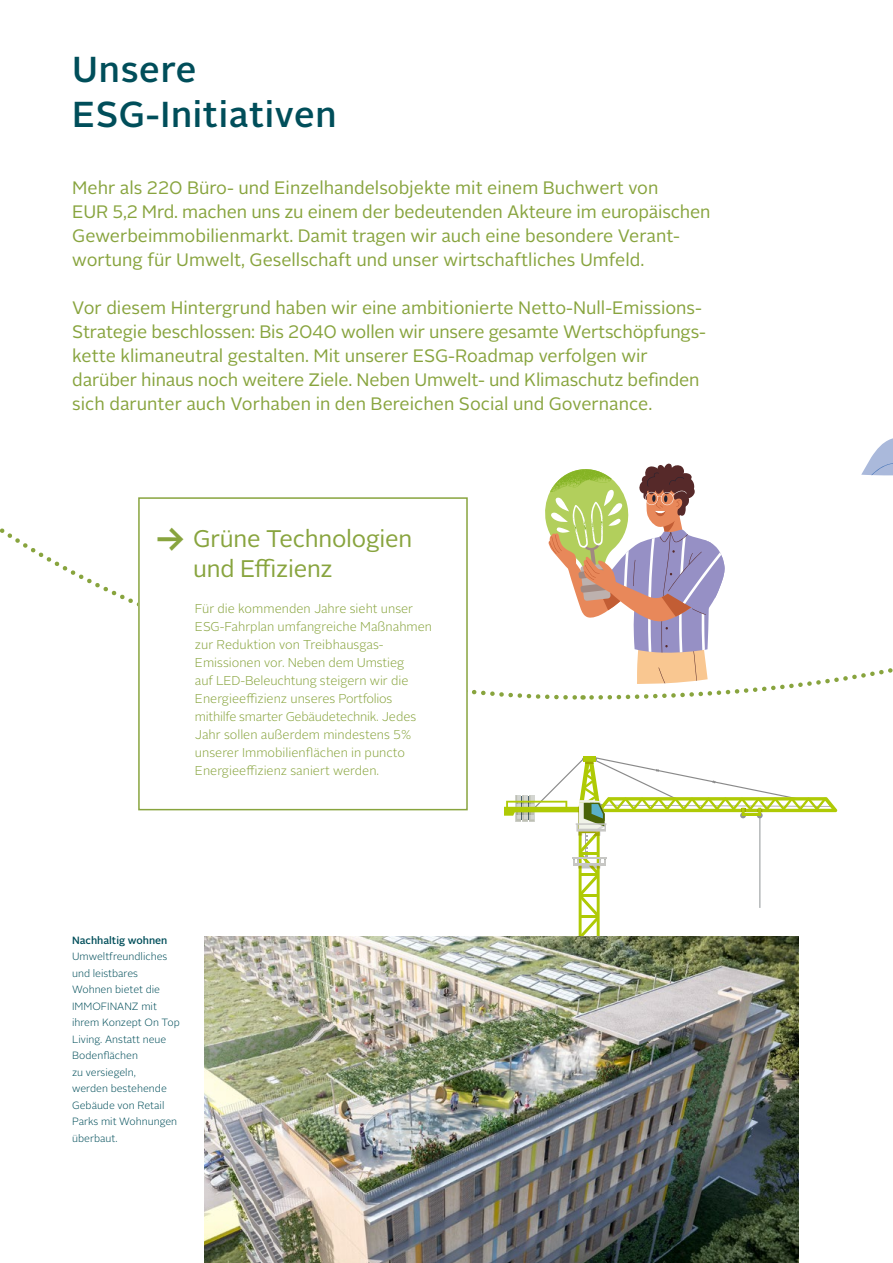
<style>
.page{position:relative;width:893px;height:1263px;background:#fff}
.page>*{position:absolute;margin:0;border:0;box-sizing:border-box;transform-origin:0 0}
.t1{font:500 39.75px "Alright Sans";color:#88a43e;scale:.9 1}
.t2{font:500 36px/45px "Alright Sans";letter-spacing:.02em;color:#004e5a}
.t3{font:24px/30px "Alright Sans";letter-spacing:-.01em;color:#88a43e}
.t4{font:18px/24px "Alright Sans";color:#88a43e}
.t5{font:300 12.75px/18px "Alright Sans";color:#88a43e}
.t6{font:300 10.5px/16.5px "Alright Sans";color:#004e5a}
.t7{font:500 10.5px "Alright Sans";color:#004e5a}
</style>
<div class="page">
<svg style="left:0;top:528px;width:583px;height:172px"></svg>
<svg style="left:589px;top:668px;width:304px;height:32px"></svg>
<div style="left:584px;top:756px;width:12px;height:6px;background:#afca05"></div>
<svg style="left:504px;top:757px;width:333px;height:179px"></svg>
<img style="left:204px;top:936px;width:595px;height:327px">
<svg style="left:544px;top:463px;width:181px;height:222px"></svg>
<div style="left:139px;top:498px;width:328px;height:312px;background:#fff"></div>
<div style="left:138px;top:497px;width:330px;height:313px;border:2px solid #88a43e"></div>
<svg style="left:861px;top:438px;width:32px;height:38px"></svg>
<hr style="left:760px;top:817px;width:1px;height:91px;background:#8f9496">
<h2 class="t2" style="left:72px;top:47px;width:266px">Unsere<br>ESG-Initiativen</h2>
<p class="t4" style="left:72px;top:176px;width:640px">Mehr als 220 Büro- und Einzelhandelsobjekte mit einem Buchwert von<br>EUR 5,2 Mrd. machen uns zu einem der bedeutenden Akteure im europäischen Gewerbeimmobilienmarkt. Damit tragen wir auch eine besondere Verant&shy;wortung für Umwelt, Gesellschaft und unser wirtschaftliches Umfeld.</p>
<p class="t4" style="left:72px;top:296px;width:633px">Vor diesem Hintergrund haben wir eine ambitionierte Netto-Null-Emissions-Strategie beschlossen: Bis 2040 wollen wir unsere gesamte Wertschöpfungs&shy;kette klimaneutral gestalten. Mit unserer ESG-Roadmap verfolgen wir darüber hinaus noch weitere Ziele. Neben Umwelt- und Klimaschutz befinden sich darunter auch Vorhaben in den Bereichen Social und Governance.</p>
<h1 class="t1" style="left:154px;top:510px;width:37px">→</h1>
<h3 class="t3" style="left:193px;top:524px;width:221px">Grüne Technologien und Effizienz</h3>
<p class="t5" style="left:195px;top:600px;width:239px">Für die kommenden Jahre sieht unser ESG-Fahrplan umfangreiche Maßnahmen zur Reduktion von Treibhausgas-Emissionen vor. Neben dem Umstieg<br>auf LED-Beleuchtung steigern wir die Energieeffizienz unseres Portfolios mithilfe smarter Gebäudetechnik. Jedes Jahr sollen außerdem mindestens 5% unserer Immobilienflächen in puncto Energieeffizienz saniert werden.</p>
<p class="t7" style="left:72px;top:933px;width:97px">Nachhaltig wohnen</p>
<p class="t6" style="left:72px;top:949px;width:109px">Umweltfreundliches und leistbares<br>Wohnen bietet die<br>IMMOFINANZ mit ihrem Konzept On Top<br>Living. Anstatt neue<br>Bodenflächen<br>zu versiegeln,<br>werden bestehende<br>Gebäude von Retail<br>Parks mit Wohnungen überbaut.</p>
</div>
